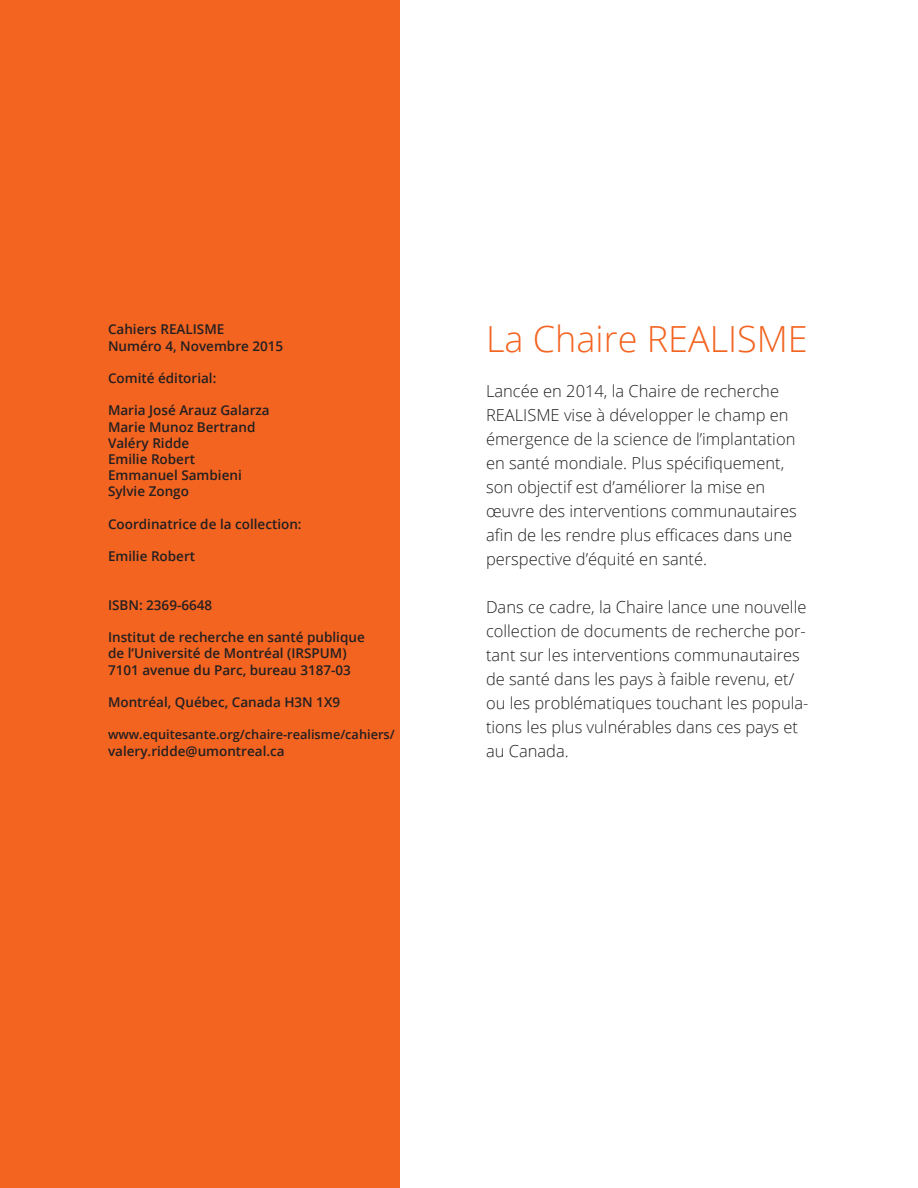
<style>
.page{position:relative;width:918px;height:1188px;background:#fff}
.page>*{position:absolute;margin:0;border:0;box-sizing:border-box;transform-origin:0 0}
.t1{font:300 36px "Open Sans";color:#f36421}
.t2{font:300 16.5px/24px "Open Sans";color:#231f20}
.t3{font:600 13.5px "Open Sans";color:#231f20}
.t4{font:600 12.75px "Open Sans";color:#231f20}
</style>
<div class="page">
<div style="left:0;top:0;width:399px;height:1188px;background:#f36421"></div>
<p class="t3" style="left:108px;top:320px;width:118px">Cahiers REALISME</p>
<p class="t3" style="left:108px;top:336px;width:177px">Numéro 4, Novembre 2015</p>
<p class="t3" style="left:108px;top:369px;width:110px">Comité éditorial:</p>
<p class="t3" style="left:108px;top:401px;width:163px">Maria José Arauz Galarza</p>
<p class="t3" style="left:108px;top:417px;width:149px">Marie Munoz Bertrand</p>
<p class="t3" style="left:108px;top:434px;width:83px">Valéry Ridde</p>
<p class="t3" style="left:108px;top:450px;width:89px">Emilie Robert</p>
<p class="t3" style="left:108px;top:466px;width:135px">Emmanuel Sambieni</p>
<p class="t3" style="left:108px;top:482px;width:83px">Sylvie Zongo</p>
<p class="t3" style="left:108px;top:515px;width:195px">Coordinatrice de la collection:</p>
<p class="t3" style="left:108px;top:547px;width:89px">Emilie Robert</p>
<p class="t3" style="left:108px;top:596px;width:106px">ISBN: 2369-6648</p>
<p class="t3" style="left:108px;top:628px;width:258px">Institut de recherche en santé publique</p>
<p class="t3" style="left:108px;top:644px;width:240px">de l’Université de Montréal (IRSPUM)</p>
<p class="t3" style="left:108px;top:660px;width:244px">7101 avenue du Parc, bureau 3187-03</p>
<p class="t3" style="left:108px;top:693px;width:234px">Montréal, Québec, Canada H3N 1X9</p>
<p class="t4" style="left:108px;top:726px;width:288px">www.equitesante.org/chaire-realisme/cahiers/</p>
<p class="t3" style="left:108px;top:741px;width:178px">valery.ridde@umontreal.ca</p>
<p class="t1" style="left:486px;top:314px;width:323px">La Chaire REALISME</p>
<p class="t2" style="left:486px;top:379px;width:312px">Lancée en 2014, la Chaire de recherche REALISME vise à développer le champ en émergence de la science de l’implantation en santé mondiale. Plus spécifiquement, son objectif est d’améliorer la mise en œuvre des interventions communautaires afin de les rendre plus efficaces dans une perspective d’équité en santé.</p>
<p class="t2" style="left:486px;top:595px;width:324px">Dans ce cadre, la Chaire lance une nouvelle collection de documents de recherche por&shy;tant sur les interventions communautaires de santé dans les pays à faible revenu, et/ ou les problématiques touchant les popula&shy;tions les plus vulnérables dans ces pays et au Canada.</p>
</div>
